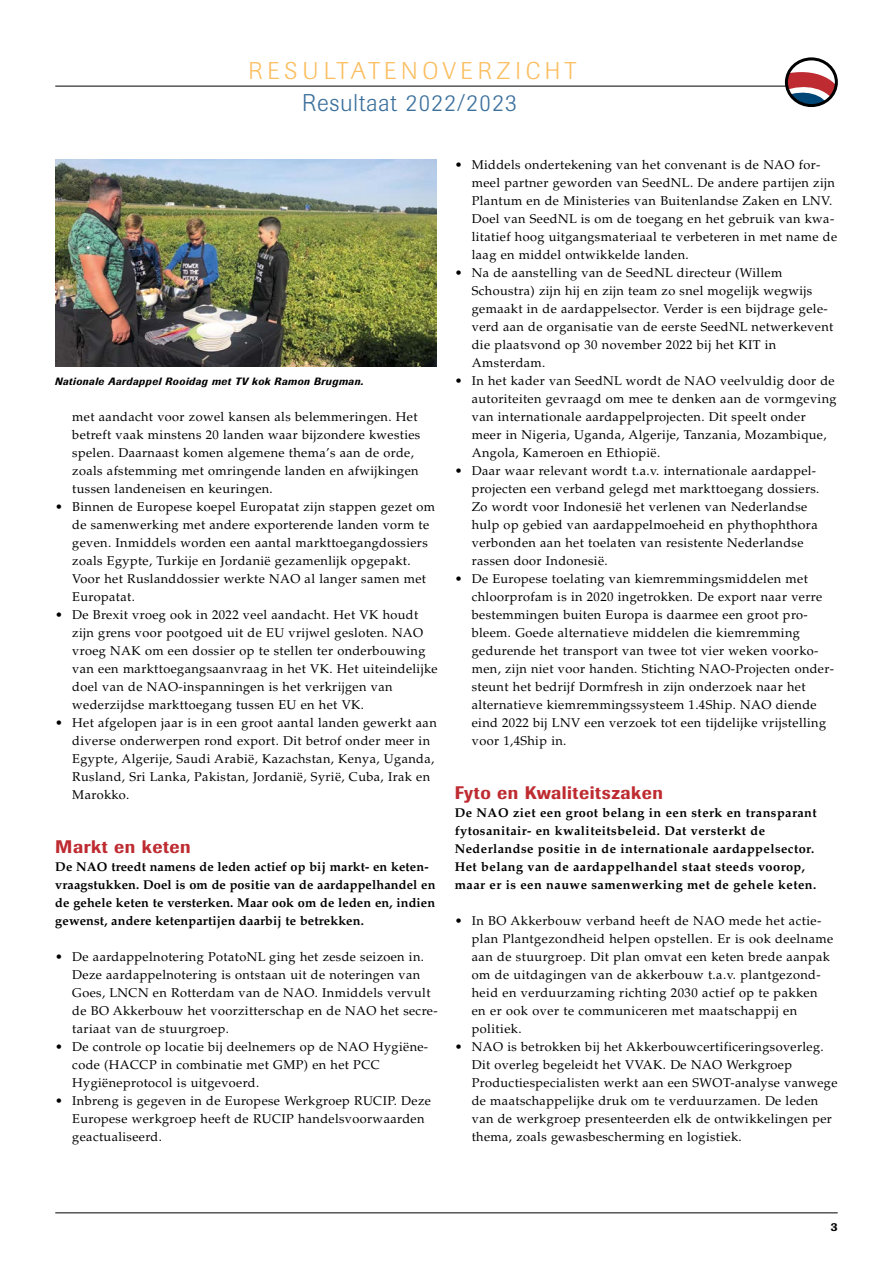
<style>
.page{position:relative;width:893px;height:1263px;background:#fff}
.page>*{position:absolute;margin:0;border:0;box-sizing:border-box;transform-origin:0 0}
.t1{font:300 24px "Imago";letter-spacing:.195em;color:#fbbe60}
.t2{font:300 24px "Imago";letter-spacing:.04em;color:#3b709c}
.t3{font:500 18px "Imago";letter-spacing:.03em;color:#be2b31}
.t4{font:12.75px/18px "Palatino LT Std";letter-spacing:.03em;color:#000}
.t5{font:700 12.75px/18px "Palatino LT Std";letter-spacing:.035em;color:#000}
.t6{font:700 12.75px/18px "Palatino LT Std";letter-spacing:.01em;color:#000}
.t7{font:500 12px "Imago";color:#000}
.t8{font:italic 500 10.5px "Imago";letter-spacing:.04em;color:#000}
</style>
<div class="page">
<hr style="left:55px;top:1212px;width:783px;height:1px;background:#000">
<hr style="left:55px;top:86px;width:778px;height:1px;background:#000">
<svg style="left:786px;top:59px;width:50px;height:47px"></svg>
<svg style="left:786px;top:66px;width:49px;height:40px"></svg>
<div style="left:785px;top:57px;width:53px;height:50px;border:3px solid #000;border-radius:50%"></div>
<img style="left:55px;top:159px;width:382px;height:208px">
<h1 class="t1" style="left:248px;top:57px;width:329px">RESULTATENOVERZICHT</h1>
<h1 class="t2" style="left:302px;top:89px;width:216px">Resultaat 2022/2023</h1>
<p class="t8" style="left:55px;top:375px;width:310px">Nationale Aardappel Rooidag met TV kok Ramon Brugman.</p>
<p class="t4" style="left:72px;top:407px;width:350px">met aandacht voor zowel kansen als belemmeringen. Het betreft vaak minstens 20 landen waar bijzondere kwesties spelen. Daarnaast komen algemene thema’s aan de orde, zoals afstemming met omringende landen en afwijkingen tussen landeneisen en keuringen.</p>
<p class="t4" style="left:72px;top:497px;width:364px;text-indent:-17px">• Binnen de Europese koepel Europatat zijn stappen gezet om de samenwerking met andere exporterende landen vorm te geven. Inmiddels worden een aantal markttoegangdossiers zoals Egypte, Turkije en Jordanië gezamenlijk opgepakt.<br>Voor het Ruslanddossier werkte NAO al langer samen met Europatat.</p>
<p class="t4" style="left:72px;top:605px;width:367px;text-indent:-17px">• De Brexit vroeg ook in 2022 veel aandacht. Het VK houdt zijn grens voor pootgoed uit de EU vrijwel gesloten. NAO vroeg NAK om een dossier op te stellen ter onderbouwing van een markttoegangsaanvraag in het VK. Het uiteindelijke doel van de NAO-inspanningen is het verkrijgen van wederzijdse markttoegang tussen EU en het VK.</p>
<p class="t4" style="left:72px;top:713px;width:366px;text-indent:-17px">• Het afgelopen jaar is in een groot aantal landen gewerkt aan diverse onderwerpen rond export. Dit betrof onder meer in Egypte, Algerije, Saudi Arabië, Kazachstan, Kenya, Uganda, Rusland, Sri Lanka, Pakistan, Jordanië, Syrië, Cuba, Irak en Marokko.</p>
<h2 class="t3" style="left:55px;top:835px;width:137px">Markt en keten</h2>
<p class="t6" style="left:55px;top:857px;width:382px">De NAO treedt namens de leden actief op bij markt- en keten&shy;vraagstukken. Doel is om de positie van de aardappelhandel en de gehele keten te versterken. Maar ook om de leden en, indien gewenst, andere ketenpartijen daarbij te betrekken.</p>
<p class="t4" style="left:72px;top:947px;width:367px;text-indent:-17px">• De aardappelnotering PotatoNL ging het zesde seizoen in.<br>Deze aardappelnotering is ontstaan uit de noteringen van Goes, LNCN en Rotterdam van de NAO. Inmiddels vervult de BO Akkerbouw het voorzitterschap en de NAO het secre&shy;tariaat van de stuurgroep.</p>
<p class="t4" style="left:72px;top:1037px;width:357px;text-indent:-17px">• De controle op locatie bij deelnemers op de NAO Hygiëne&shy;code (HACCP in combinatie met GMP) en het PCC<br>Hygiëneprotocol is uitgevoerd.</p>
<p class="t4" style="left:72px;top:1091px;width:360px;text-indent:-17px">• Inbreng is gegeven in de Europese Werkgroep RUCIP. Deze<br>Europese werkgroep heeft de RUCIP handelsvoorwaarden geactualiseerd.</p>
<p class="t4" style="left:472px;top:155px;width:367px;text-indent:-17px">• Middels ondertekening van het convenant is de NAO for&shy;meel partner geworden van SeedNL. De andere partijen zijn Plantum en de Ministeries van Buitenlandse Zaken en LNV.<br>Doel van SeedNL is om de toegang en het gebruik van kwa&shy;litatief hoog uitgangsmateriaal te verbeteren in met name de laag en middel ontwikkelde landen.</p>
<p class="t4" style="left:472px;top:263px;width:363px;text-indent:-17px">• Na de aanstelling van de SeedNL directeur (Willem Schoustra) zijn hij en zijn team zo snel mogelijk wegwijs gemaakt in de aardappelsector. Verder is een bijdrage gele&shy;verd aan de organisatie van de eerste SeedNL netwerkevent die plaatsvond op 30 november 2022 bij het KIT in Amsterdam.</p>
<p class="t4" style="left:472px;top:371px;width:366px;text-indent:-17px">• In het kader van SeedNL wordt de NAO veelvuldig door de autoriteiten gevraagd om mee te denken aan de vormgeving van internationale aardappelprojecten. Dit speelt onder meer in Nigeria, Uganda, Algerije, Tanzania, Mozambique, Angola, Kameroen en Ethiopië.</p>
<p class="t4" style="left:472px;top:462px;width:349px;text-indent:-17px">• Daar waar relevant wordt t.a.v. internationale aardappel&shy;projecten een verband gelegd met markttoegang dossiers.<br>Zo wordt voor Indonesië het verlenen van Nederlandse hulp op gebied van aardappelmoeheid en phythophthora verbonden aan het toelaten van resistente Nederlandse rassen door Indonesië.</p>
<p class="t4" style="left:472px;top:570px;width:364px;text-indent:-17px">• De Europese toelating van kiemremmingsmiddelen met chloorprofam is in 2020 ingetrokken. De export naar verre bestemmingen buiten Europa is daarmee een groot pro&shy;bleem. Goede alternatieve middelen die kiemremming gedurende het transport van twee tot vier weken voorko&shy;men, zijn niet voor handen. Stichting NAO-Projecten onder&shy;steunt het bedrijf Dormfresh in zijn onderzoek naar het alternatieve kiemremmingssysteem 1.4Ship. NAO diende eind 2022 bij LNV een verzoek tot een tijdelijke vrijstelling voor 1,4Ship in.</p>
<h2 class="t3" style="left:455px;top:781px;width:210px">Fyto en Kwaliteitszaken</h2>
<p class="t5" style="left:455px;top:803px;width:364px">De NAO ziet een groot belang in een sterk en transparant fytosanitair- en kwaliteitsbeleid. Dat versterkt de Nederlandse positie in de internationale aardappelsector.<br>Het belang van de aardappelhandel staat steeds voorop, maar er is een nauwe samenwerking met de gehele keten.</p>
<p class="t4" style="left:472px;top:911px;width:363px;text-indent:-17px">• In BO Akkerbouw verband heeft de NAO mede het actie&shy;plan Plantgezondheid helpen opstellen. Er is ook deelname aan de stuurgroep. Dit plan omvat een keten brede aanpak om de uitdagingen van de akkerbouw t.a.v. plantgezond&shy;heid en verduurzaming richting 2030 actief op te pakken en er ook over te communiceren met maatschappij en politiek.</p>
<p class="t4" style="left:472px;top:1037px;width:367px;text-indent:-17px">• NAO is betrokken bij het Akkerbouwcertificeringsoverleg.<br>Dit overleg begeleidt het VVAK. De NAO Werkgroep Productiespecialisten werkt aan een SWOT-analyse vanwege de maatschappelijke druk om te verduurzamen. De leden van de werkgroep presenteerden elk de ontwikkelingen per thema, zoals gewasbescherming en logistiek.</p>
<p class="t7" style="left:831px;top:1219px;width:8px">3</p>
</div>
